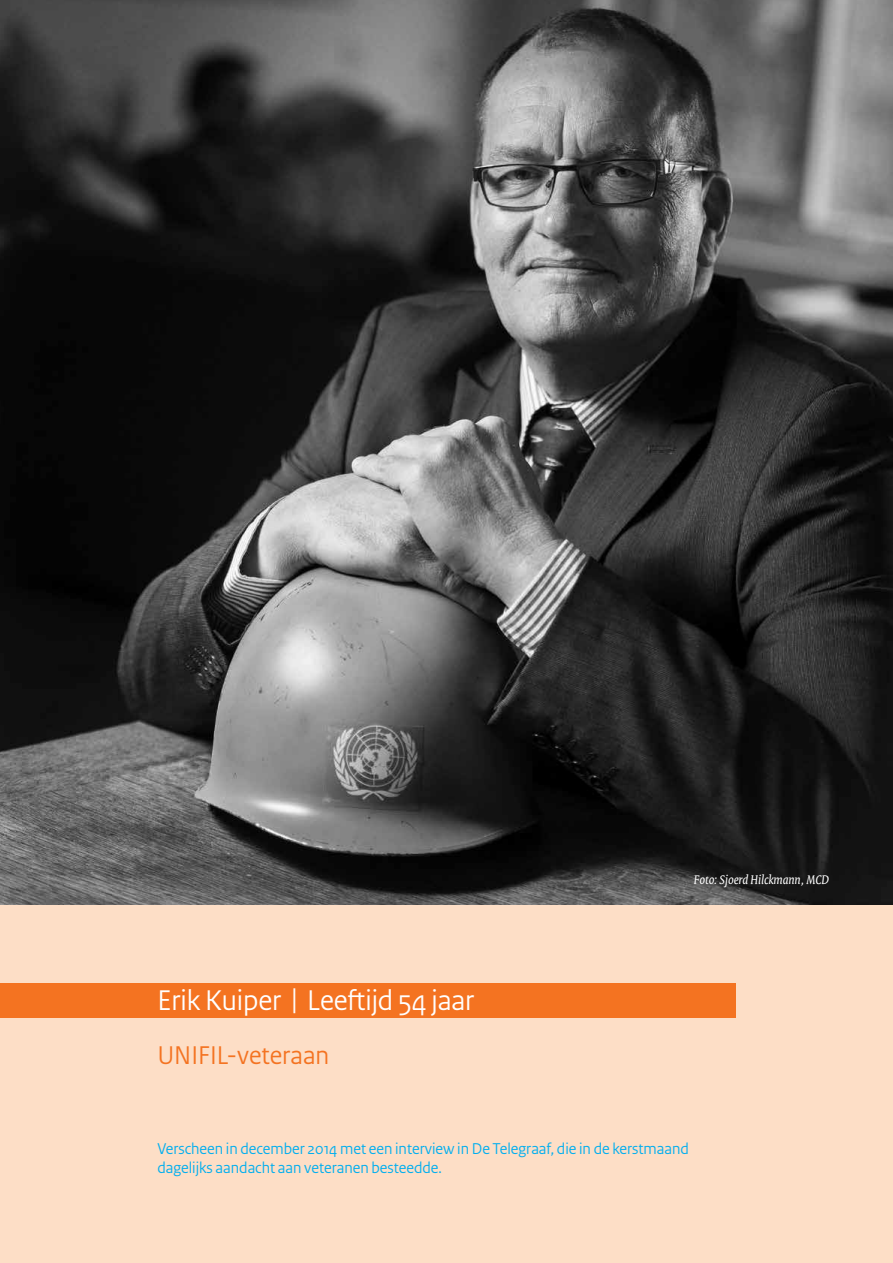
<style>
.page{position:relative;width:893px;height:1263px;background:#fddec6}
.page>*{position:absolute;margin:0;border:0;box-sizing:border-box;transform-origin:0 0}
._02_RO_Interview_-_n{font:30px "Rijksoverheid Sans Heading";letter-spacing:-.005em;color:#fff}
._01_RO_Interview_-_h{font:27px "Rijksoverheid Sans Heading";color:#f47321}
._03_RO_Interview_-_s{font:16.5px/19.5px "Rijksoverheid Sans Heading";color:#00aeef}
.Fotobijschrift_wit_9{font:italic 13.5px "Rijksoverheid Serif";color:#fff}
</style>
<div class="page">
<img style="left:0;top:0;width:893px;height:904px">
<div style="left:0;top:983px;width:736px;height:34px;background:#f47321"></div>
<p class="_02_RO_Interview_-_n" style="left:157px;top:983px;width:319px">Erik Kuiper | Leeftijd 54 jaar</p>
<p class="_01_RO_Interview_-_h" style="left:157px;top:1039px;width:173px">UNIFIL-veteraan</p>
<p class="Fotobijschrift_wit_9" style="left:694px;top:871px;width:137px">Foto: Sjoerd Hilckmann, MCD</p>
<p class="_03_RO_Interview_-_s" style="left:157px;top:1139px;width:533px">Verscheen in december 2014 met een interview in De Telegraaf, die in de kerstmaand dagelijks aandacht aan veteranen besteedde.</p>
</div>
